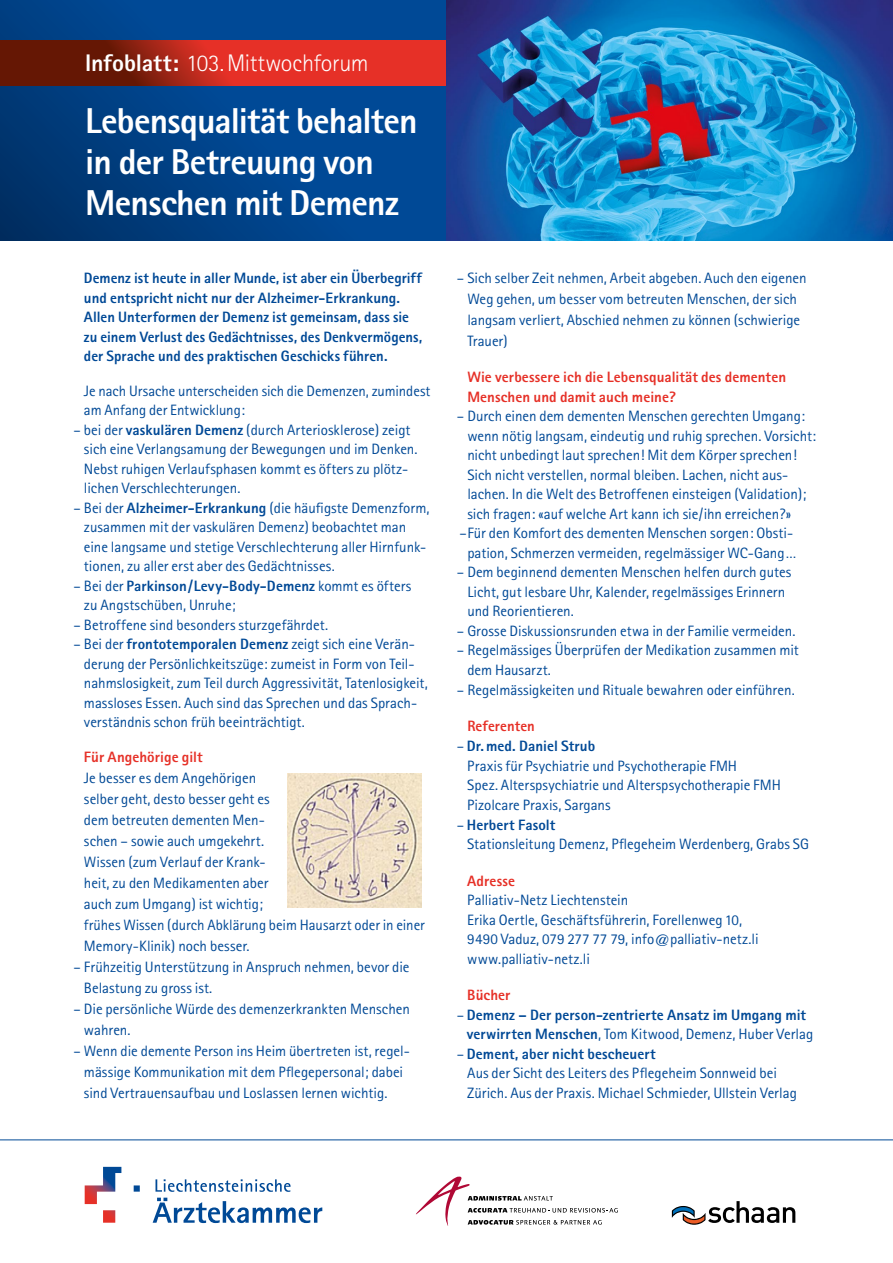
<style>
.page{position:relative;width:893px;height:1263px;background:#fff}
.page>*{position:absolute;margin:0;border:0;box-sizing:border-box;transform-origin:0 0}
.t1{font:800 36px/41.2px "Rotis Sans Serif";letter-spacing:-.025em;color:#fff}
.t2{font:300 24px "Rotis Sans Serif";letter-spacing:-.01em;color:#fff}
.t3{font:15px/19.5px "Rotis Sans Serif";color:#004996}
.t4{font:800 15px/19.5px "Rotis Sans Serif";letter-spacing:.005em;color:#004996}
.t5{font:800 15px/19.5px "Rotis Sans Serif";letter-spacing:.005em;color:#e63027}
.s1{font-weight:800}
.s2{font-weight:400}
</style>
<div class="page">
<svg style="left:85px;top:1167px;width:36px;height:37px"></svg>
<svg style="left:134px;top:1185px;width:6px;height:6px"></svg>
<svg style="left:103px;top:1210px;width:12px;height:13px"></svg>
<svg style="left:155px;top:1179px;width:136px;height:13px"></svg>
<svg style="left:153px;top:1198px;width:169px;height:25px"></svg>
<svg style="left:416px;top:1176px;width:202px;height:50px"></svg>
<svg style="left:672px;top:1201px;width:123px;height:24px"></svg>
<svg style="left:0;top:0;width:446px;height:241px;background:#014288"></svg>
<svg style="left:0;top:41px;width:446px;height:44px;background:#b4261a"></svg>
<hr style="left:0;top:1139px;width:893px;height:1px;background:#004996">
<img style="left:446px;top:0;width:447px;height:241px">
<img style="left:288px;top:774px;width:134px;height:134px">
<h2 class="t2" style="left:85px;top:49px;width:285px"><span class="s1">Infoblatt:</span> 103.Mittwochforum</h2>
<h1 class="t1" style="left:85px;top:100px;width:334px">Lebensqualität behalten in der Betreuung von<br>Menschen mit Demenz</h1>
<p class="t4" style="left:84px;top:268px;width:340px">Demenz ist heute in aller Munde, ist aber ein Überbegriff und entspricht nicht nur der Alzheimer-Erkrankung.<br>Allen Unterformen der Demenz ist gemeinsam, dass sie zu einem Verlust des Gedächtnisses, des Denkvermögens, der Sprache und des praktischen Geschicks führen.</p>
<p class="t3" style="left:84px;top:381px;width:348px">Je nach Ursache unterscheiden sich die Demenzen, zumindest am Anfang der Entwicklung:</p>
<p class="t3" style="left:84px;top:420px;width:335px;text-indent:-11px">– bei der <span class="s1">vaskulären Demenz</span> (durch Arteriosklerose) zeigt sich eine Verlangsamung der Bewegungen und im Denken.<br>Nebst ruhigen Verlaufsphasen kommt es öfters zu plötz&shy;lichen Verschlechterungen.</p>
<p class="t3" style="left:84px;top:498px;width:347px;text-indent:-11px">– Bei der <span class="s1">Alzheimer-Erkrankung</span> (die häufigste Demenzform, zusammen mit der vaskulären Demenz) beobachtet man eine langsame und stetige Verschlechterung aller Hirnfunk&shy;tionen, zu aller erst aber des Gedächtnisses.</p>
<p class="t3" style="left:84px;top:576px;width:329px;text-indent:-11px">– Bei der <span class="s1">Parkinson/Levy-Body-Demenz</span> kommt es öfters zu Angstschüben, Unruhe;</p>
<p class="t3" style="left:73px;top:615px;width:256px">– Betroffene sind besonders sturzgefährdet.</p>
<p class="t3" style="left:84px;top:634px;width:345px;text-indent:-11px">– Bei der <span class="s1">frontotemporalen Demenz</span> zeigt sich eine Verän&shy;derung der Persönlichkeitszüge: zumeist in Form von Teil&shy;nahmslosigkeit, zum Teil durch Aggressivität, Tatenlosigkeit, massloses Essen. Auch sind das Sprechen und das Sprach&shy;verständnis schon früh beeinträchtigt.</p>
<p class="t5" style="left:84px;top:746px;width:120px">Für Angehörige gilt</p>
<p class="t3" style="left:84px;top:767px;width:342px;line-height:21px">Je besser es dem Angehörigen<br>selber geht, desto besser geht es<br>dem betreuten dementen Men-<br>schen – sowie auch umgekehrt.<br>Wissen (zum Verlauf der Krank-<br>heit, zu den Medikamenten aber<br>auch zum Umgang) ist wichtig;<br>frühes Wissen (durch Abklärung beim Hausarzt oder in einer Memory-Klinik) noch besser.</p>
<p class="t3" style="left:84px;top:956px;width:327px;line-height:21px;text-indent:-11px">– Frühzeitig Unterstützung in Anspruch nehmen, bevor die<br>Belastung zu gross ist.</p>
<p class="t3" style="left:84px;top:998px;width:327px;line-height:21px;text-indent:-11px">– Die persönliche Würde des demenzerkrankten Menschen wahren.</p>
<p class="t3" style="left:84px;top:1040px;width:326px;line-height:21px;text-indent:-11px">– Wenn die demente Person ins Heim übertreten ist, regel&shy;mässige Kommunikation mit dem Pflegepersonal; dabei sind Vertrauensaufbau und Loslassen lernen wichtig.</p>
<p class="t3" style="left:467px;top:267px;width:341px;line-height:21px;text-indent:-11px">– Sich selber Zeit nehmen, Arbeit abgeben. Auch den eigenen Weg gehen, um besser vom betreuten Menschen, der sich langsam verliert, Abschied nehmen zu können (schwierige Trauer)</p>
<p class="t5" style="left:467px;top:367px;width:320px">Wie verbessere ich die Lebensqualität des dementen<br>Menschen und damit auch meine?</p>
<p class="t3" style="left:457px;top:406px;width:350px">– Durch einen dem dementen Menschen gerechten Umgang:</p>
<p class="t3" style="left:467px;top:426px;width:350px">wenn nötig langsam, eindeutig und ruhig sprechen. Vorsicht:</p>
<p class="t3" style="left:467px;top:445px;width:331px">nicht unbedingt laut sprechen! Mit dem Körper sprechen!</p>
<p class="t3" style="left:467px;top:465px;width:321px">Sich nicht verstellen, normal bleiben. Lachen, nicht aus-</p>
<p class="t3" style="left:467px;top:484px;width:341px">lachen. In die Welt des Betroffenen einsteigen (Validation);</p>
<p class="t3" style="left:467px;top:504px;width:325px">sich fragen: «auf welche Art kann ich sie/ihn erreichen?»</p>
<p class="t3" style="left:460px;top:523px;width:334px">–Für den Komfort des dementen Menschen sorgen: Obsti-</p>
<p class="t3" style="left:467px;top:543px;width:331px">pation, Schmerzen vermeiden, regelmässiger WC-Gang…</p>
<p class="t3" style="left:467px;top:562px;width:326px;text-indent:-11px">– Dem beginnend dementen Menschen helfen durch gutes<br>Licht, gut lesbare Uhr, Kalender, regelmässiges Erinnern und Reorientieren.</p>
<p class="t3" style="left:457px;top:621px;width:340px">– Grosse Diskussionsrunden etwa in der Familie vermeiden.</p>
<p class="t3" style="left:467px;top:640px;width:333px;text-indent:-11px">– Regelmässiges Überprüfen der Medikation zusammen mit dem Hausarzt.</p>
<p class="t3" style="left:457px;top:680px;width:340px">– Regelmässigkeiten und Rituale bewahren oder einführen.</p>
<p class="t5" style="left:467px;top:716px;width:69px">Referenten</p>
<p class="t3" style="left:467px;top:736px;width:315px;text-indent:-11px">– <span class="s1">Dr.med. Daniel Strub<br></span>Praxis für Psychiatrie und Psychotherapie FMH<br>Spez. Alterspsychiatrie und Alterspsychotherapie FMH Pizolcare Praxis, Sargans</p>
<p class="t3" style="left:467px;top:815px;width:343px;text-indent:-11px">– <span class="s1">Herbert Fasolt<br></span>Stationsleitung Demenz, Pflegeheim Werdenberg, Grabs SG</p>
<p class="t5" style="left:467px;top:871px;width:49px">Adresse</p>
<p class="t3" style="left:467px;top:890px;width:293px">Palliativ-Netz Liechtenstein<br>Erika Oertle, Geschäftsführerin, Forellenweg 10, 9490 Vaduz, 079 277 77 79, info@palliativ-netz.li www.palliativ-netz.li</p>
<p class="t5" style="left:467px;top:985px;width:45px">Bücher</p>
<p class="t4" style="left:467px;top:1005px;width:348px;text-indent:-10px"><span class="s2">–</span> Demenz – Der person-zentrierte Ansatz im Umgang mit verwirrten Menschen<span class="s2">, Tom Kitwood, Demenz, Huber Verlag</span></p>
<p class="t3" style="left:467px;top:1044px;width:331px;text-indent:-11px">– <span class="s1">Dement, aber nicht bescheuert<br></span>Aus der Sicht des Leiters des Pflegeheim Sonnweid bei<br>Zürich. Aus der Praxis. Michael Schmieder, Ullstein Verlag</p>
</div>
